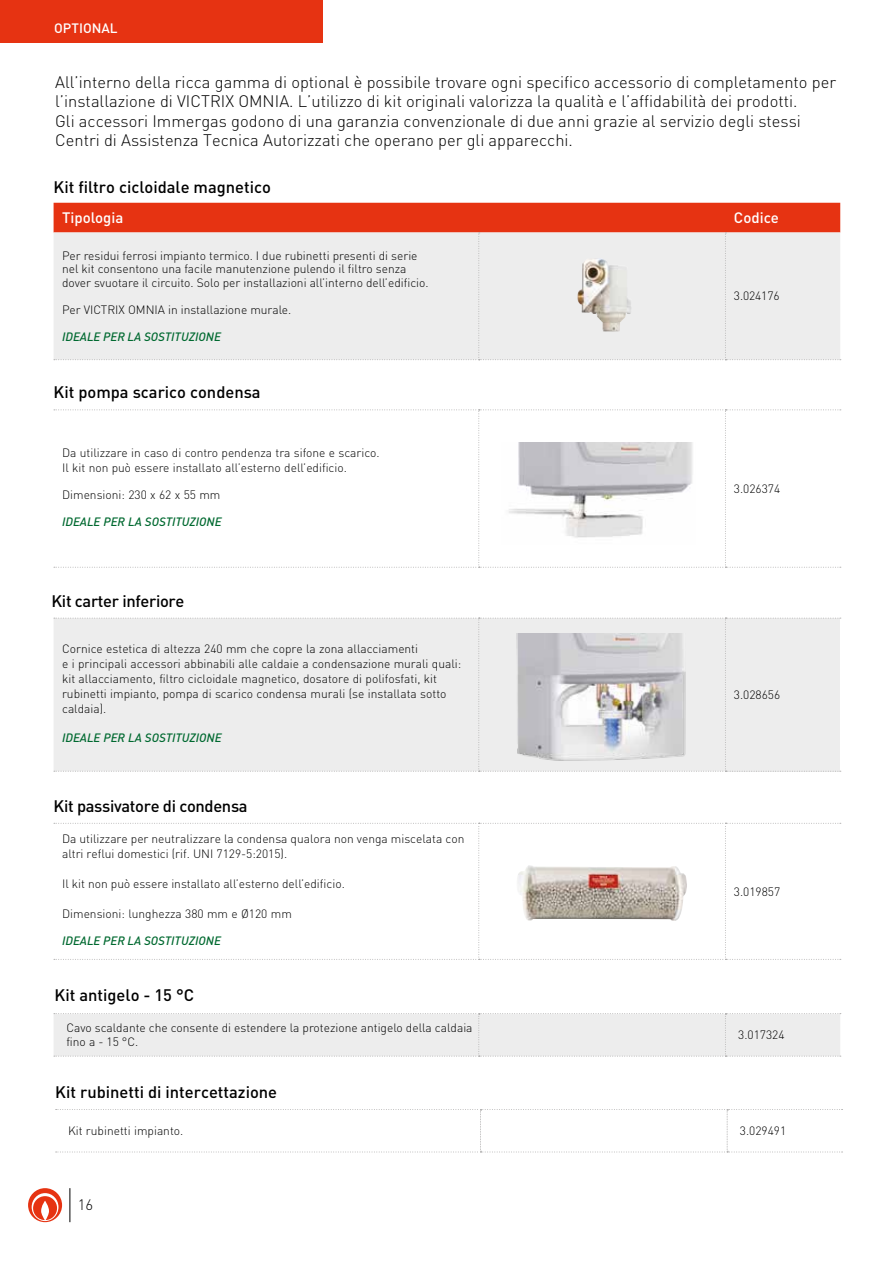
<style>
.page{position:relative;width:893px;height:1263px;background:#fff}
.page>*{position:absolute;margin:0;border:0;box-sizing:border-box;transform-origin:0 0}
.t1{font:300 16.5px/19.5px "DIN";color:#000}
.t2{font:500 16.5px "DIN";color:#000}
.t3{font:500 16.5px "DIN";letter-spacing:-.02em;color:#000}
.t4{font:500 15px "DIN";color:#fff}
.t5{font:300 15px "DIN";color:#000}
.t6{font:500 13.5px "DIN";color:#fff}
.t7{font:300 12px/15px "DIN";color:#000}
.t8{font:italic 500 12px "DIN";color:#006930}
</style>
<div class="page">
<div style="left:54px;top:1013px;width:787px;height:44px;background:#ededed"></div>
<svg style="left:54px;top:203px;width:787px;height:157px;background:#ebc9c2"></svg>
<img style="left:577px;top:258px;width:55px;height:74px">
<svg style="left:54px;top:409px;width:787px;height:159px"></svg>
<div style="left:54px;top:618px;width:787px;height:154px;background:#ededed"></div>
<svg style="left:54px;top:823px;width:787px;height:137px"></svg>
<img style="left:516px;top:865px;width:171px;height:56px">
<img style="left:502px;top:442px;width:193px;height:103px">
<img style="left:511px;top:634px;width:182px;height:132px">
<svg style="left:56px;top:1109px;width:787px;height:43px"></svg>
<hr style="left:70px;top:1188px;width:1px;height:34px;background:#000">
<svg style="left:28px;top:1188px;width:34px;height:34px"></svg>
<div style="left:0;top:0;width:323px;height:43px;background:#e63312"></div>
<p class="t6" style="left:54px;top:19px;width:65px">OPTIONAL</p>
<p class="t1" style="left:55px;top:72px;width:782px">All’interno della ricca gamma di optional è possibile trovare ogni specifico accessorio di completamento per l’installazione di VICTRIX OMNIA. L’utilizzo di kit originali valorizza la qualità e l’affidabilità dei prodotti.<br>Gli accessori Immergas godono di una garanzia convenzionale di due anni grazie al servizio degli stessi Centri di Assistenza Tecnica Autorizzati che operano per gli apparecchi.</p>
<h1 class="t2" style="left:54px;top:177px;width:219px">Kit filtro cicloidale magnetico</h1>
<p class="t4" style="left:62px;top:208px;width:63px">Tipologia</p>
<p class="t4" style="left:734px;top:208px;width:46px">Codice</p>
<p class="t7" style="left:62px;top:248px;width:368px;line-height:13.5px">Per residui ferrosi impianto termico. I due rubinetti presenti di serie nel kit consentono una facile manutenzione pulendo il filtro senza dover svuotare il circuito. Solo per installazioni all’interno dell’edificio.</p>
<p class="t7" style="left:62px;top:302px;width:231px">Per VICTRIX OMNIA in installazione murale.</p>
<p class="t8" style="left:62px;top:329px;width:160px">IDEALE PER LA SOSTITUZIONE</p>
<p class="t7" style="left:734px;top:288px;width:47px">3.024176</p>
<h1 class="t2" style="left:54px;top:381px;width:209px">Kit pompa scarico condensa</h1>
<p class="t7" style="left:62px;top:446px;width:319px;line-height:14.2px">Da utilizzare in caso di contro pendenza tra sifone e scarico.<br>Il kit non può essere installato all’esterno dell’edificio.</p>
<p class="t7" style="left:62px;top:487px;width:160px">Dimensioni: 230 x 62 x 55 mm</p>
<p class="t8" style="left:62px;top:514px;width:161px">IDEALE PER LA SOSTITUZIONE</p>
<h1 class="t3" style="left:51px;top:590px;width:134px">Kit carter inferiore</h1>
<p class="t7" style="left:62px;top:641px;width:401px">Cornice estetica di altezza 240 mm che copre la zona allacciamenti<br>e i principali accessori abbinabili alle caldaie a condensazione murali quali: kit allacciamento, filtro cicloidale magnetico, dosatore di polifosfati, kit rubinetti impianto, pompa di scarico condensa murali (se installata sotto caldaia).</p>
<p class="t8" style="left:62px;top:730px;width:161px">IDEALE PER LA SOSTITUZIONE</p>
<h1 class="t3" style="left:54px;top:796px;width:196px">Kit passivatore di condensa</h1>
<p class="t7" style="left:62px;top:831px;width:404px">Da utilizzare per neutralizzare la condensa qualora non venga miscelata con altri reflui domestici (rif. UNI 7129-5:2015).</p>
<p class="t7" style="left:62px;top:876px;width:284px">Il kit non può essere installato all’esterno dell’edificio.</p>
<p class="t7" style="left:62px;top:906px;width:231px">Dimensioni: lunghezza 380 mm e Ø120 mm</p>
<p class="t8" style="left:62px;top:933px;width:160px">IDEALE PER LA SOSTITUZIONE</p>
<h1 class="t2" style="left:55px;top:985px;width:141px">Kit antigelo - 15 °C</h1>
<p class="t7" style="left:734px;top:481px;width:48px">3.026374</p>
<p class="t7" style="left:734px;top:687px;width:48px">3.028656</p>
<p class="t7" style="left:734px;top:884px;width:48px">3.019857</p>
<p class="t7" style="left:66px;top:1021px;width:408px;line-height:13.5px">Cavo scaldante che consente di estendere la protezione antigelo della caldaia fino a - 15 °C.</p>
<p class="t7" style="left:738px;top:1027px;width:48px">3.017324</p>
<h1 class="t2" style="left:55px;top:1082px;width:223px">Kit rubinetti di intercettazione</h1>
<p class="t7" style="left:68px;top:1123px;width:117px">Kit rubinetti impianto.</p>
<p class="t7" style="left:740px;top:1123px;width:48px">3.029491</p>
<p class="t5" style="left:78px;top:1196px;width:17px">16</p>
</div>
